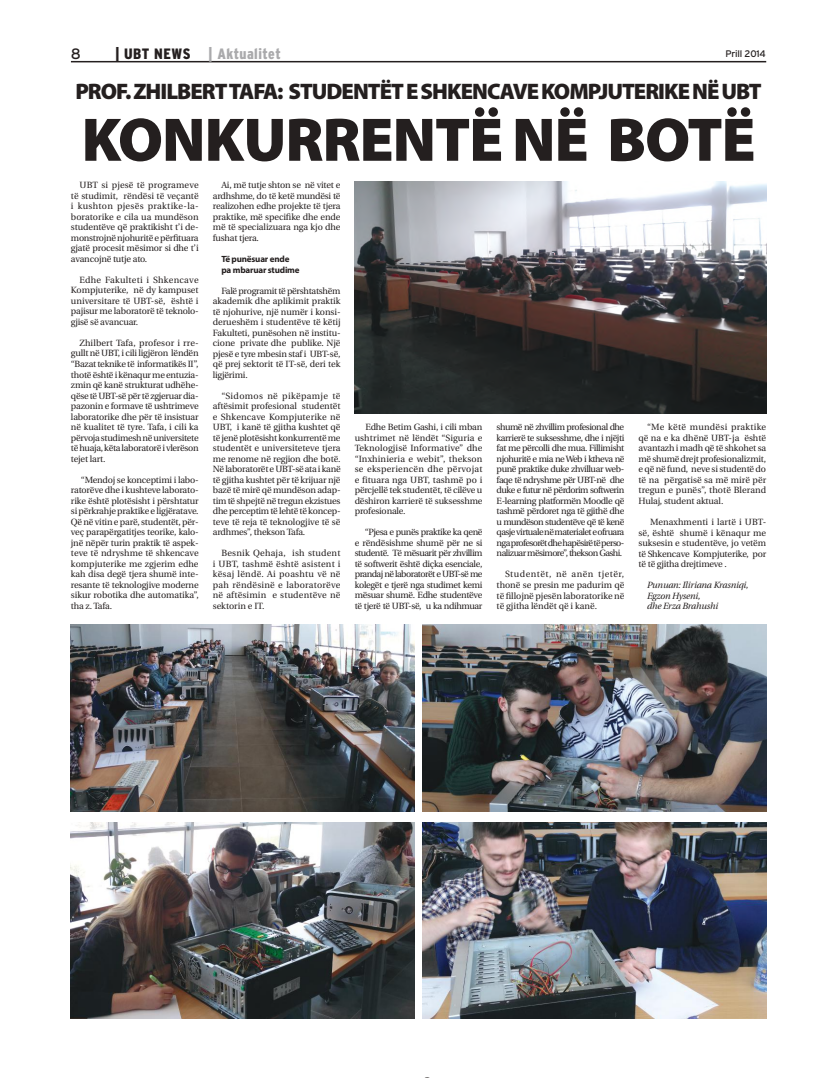
<style>
.page{position:relative;width:823px;height:1078px;background:#fff}
.page>*{position:absolute;margin:0;border:0;box-sizing:border-box;transform-origin:0 0}
.t1{font:900 62px "Myriad Pro";letter-spacing:-.02em;color:#241f1f}
.t2{font:900 22.5px "Myriad Pro";letter-spacing:-.045em;color:#241f1f}
.t3{font:900 condensed 15px "Interstate";letter-spacing:.03em;color:#aaaaac}
.t4{font:15px "Interstate";color:#241f1f}
.t5{font:9.5px "Interstate";letter-spacing:-.02em;color:#241f1f}
.t6{font:9px/10.5px "Utopia";letter-spacing:-.02em;color:#241f1f;text-align:justify}
.t7{font:italic 9px/10.5px "Utopia";letter-spacing:-.02em;color:#241f1f}
.t8{font:700 9px/10.5px "Myriad Pro";letter-spacing:-.02em;color:#241f1f}
.s1{color:#241f1f}
</style>
<div class="page">
<hr style="left:71px;top:61px;width:694px;height:1px;background:#241f1f">
<img style="left:354px;top:181px;width:411px;height:232px">
<img style="left:71px;top:624px;width:343px;height:187px">
<img style="left:71px;top:822px;width:343px;height:196px">
<img style="left:422px;top:624px;width:343px;height:187px">
<img style="left:422px;top:822px;width:343px;height:196px">
<h3 class="t4" style="left:71px;top:45px;width:12px">8</h3>
<h3 class="t3" style="left:115px;top:45px;width:167px"><span class="s1">| UBT News</span> | Aktualitet</h3>
<p class="t5" style="left:725px;top:48px;width:42px">Prill 2014</p>
<h2 class="t2" style="left:75px;top:79px;width:660px">PROF. ZHILBERT TAFA: STUDENTËT E SHKENCAVE KOMPJUTERIKE NË UBT</h2>
<h1 class="t1" style="left:81px;top:105px;width:675px">KONKURRENTË NË BOTË</h1>
<p class="t6" style="left:71px;top:180px;width:129px;text-indent:9px">UBT si pjesë të programeve të studimit, rëndësi të veçantë i kushton pjesës praktike-la&shy;boratorike e cila ua mundëson studentëve që praktikisht t’i de&shy;monstrojnë njohuritë e përfituara gjatë procesit mësimor si dhe t’i avancojnë tutje ato.</p>
<p class="t6" style="left:71px;top:275px;width:129px;text-indent:9px">Edhe Fakulteti i Shkencave Kompjuterike, në dy kampuset universitare të UBT-së, është i pajisur me laboratorë të teknolo&shy;gjisë së avancuar.</p>
<p class="t6" style="left:71px;top:338px;width:129px;text-indent:9px">Zhilbert Tafa, profesor i rre&shy;gullt në UBT, i cili ligjëron lëndën “Bazat teknike të informatikës II”, thotë është i kënaqur me entuzia&shy;zmin që kanë strukturat udhëhe&shy;qëse të UBT-së për të zgjeruar dia&shy;pazonin e formave të ushtrimeve laboratorike dhe për të insistuar në kualitet të tyre. Tafa, i cili ka përvoja studimesh në universitete të huaja, këta laboratorë i vlerëson tejet lart.</p>
<p class="t6" style="left:71px;top:474px;width:129px;text-indent:10px">“Mendoj se konceptimi i labo&shy;ratorëve dhe i kushteve laborato&shy;rike është plotësisht i përshtatur si përkrahje praktike e ligjëratave.<br>Që në vitin e parë, studentët, për&shy;veç parapërgatitjes teorike, kalo&shy;jnë nëpër turin praktik të aspek&shy;teve të ndryshme të shkencave kompjuterike me zgjerim edhe kah disa degë tjera shumë inte&shy;resante të teknologjive moderne sikur robotika dhe automatika”, tha z. Tafa.</p>
<p class="t6" style="left:213px;top:180px;width:129px;text-indent:9px">Ai, më tutje shton se në vitet e ardhshme, do të ketë mundësi të realizohen edhe projekte të tjera praktike, më specifike dhe ende më të specializuara nga kjo dhe fushat tjera.</p>
<p class="t8" style="left:221px;top:253px;width:80px">Të punësuar ende pa mbaruar studime</p>
<p class="t6" style="left:213px;top:285px;width:129px;text-indent:9px">Falë programit të përshtatshëm akademik dhe aplikimit praktik të njohurive, një numër i konsi&shy;derueshëm i studentëve të këtij Fakulteti, punësohen në institu&shy;cione private dhe publike. Një pjesë e tyre mbesin staf i UBT-së, që prej sektorit të IT-së, deri tek ligjërimi.</p>
<p class="t6" style="left:213px;top:390px;width:129px;text-indent:9px">“Sidomos në pikëpamje të aftësimit profesional studentët e Shkencave Kompjuterike në UBT, i kanë të gjitha kushtet që të jenë plotësisht konkurrentë me studentët e universiteteve tjera me renome në regjion dhe botë.<br>Në laboratorët e UBT-së ata i kanë të gjitha kushtet për të krijuar një bazë të mirë që mundëson adap&shy;tim të shpejtë në tregun ekzistues dhe perceptim të lehtë të koncep&shy;teve të reja të teknologjive të së ardhmes”, thekson Tafa.</p>
<p class="t6" style="left:213px;top:548px;width:129px;text-indent:9px">Besnik Qehaja, ish student i UBT, tashmë është asistent i kësaj lëndë. Ai poashtu vë në pah rëndësinë e laboratorëve në aftësimin e studentëve në sektorin e IT.</p>
<p class="t6" style="left:354px;top:422px;width:129px;text-indent:11px">Edhe Betim Gashi, i cili mban ushtrimet në lëndët “Siguria e Teknologjisë Informative” dhe “Inxhinieria e webit”, thekson se eksperiencën dhe përvojat e fituara nga UBT, tashmë po i përcjellë tek studentët, të cilëve u dëshiron karrierë të suksesshme profesionale.</p>
<p class="t6" style="left:354px;top:527px;width:129px;text-indent:10px">“Pjesa e punës praktike ka qenë e rëndësishme shumë për ne si studentë. Të mësuarit për zhvillim të softwerit është diçka esenciale, prandaj në laboratorët e UBT-së me kolegët e tjerë nga studimet kemi mësuar shumë. Edhe studentëve të tjerë të UBT-së, u ka ndihmuar</p>
<p class="t6" style="left:496px;top:422px;width:129px">shumë në zhvillim profesional dhe karrierë te suksesshme, dhe i njëjti fat me përcolli dhe mua. Fillimisht njohuritë e mia ne Web i ktheva në punë praktike duke zhvilluar web&shy;faqe të ndryshme për UBT-në dhe duke e futur në përdorim softwerin E-learning platformën Moodle që tashmë përdoret nga të gjithë dhe u mundëson studentëve që të kenë qasje virtuale në materialet e ofruara nga profesorët dhe hapësirë të perso&shy;nalizuar mësimore”, thekson Gashi.</p>
<p class="t6" style="left:496px;top:569px;width:129px;text-indent:9px">Studentët, në anën tjetër, thonë se presin me padurim që të fillojnë pjesën laboratorike në të gjitha lëndët që i kanë.</p>
<p class="t6" style="left:638px;top:422px;width:129px;text-indent:9px">“Me këtë mundësi praktike që na e ka dhënë UBT-ja është avantazh i madh që të shkohet sa më shumë drejt profesionalizmit, e që në fund, neve si studentë do të na përgatisë sa më mirë për tregun e punës”, thotë Blerand Hulaj, student aktual.</p>
<p class="t6" style="left:638px;top:516px;width:129px;text-indent:12px">Menaxhmenti i lartë i UBT&shy;së, është shumë i kënaqur me suksesin e studentëve, jo vetëm të Shkencave Kompjuterike, por të të gjitha drejtimeve .</p>
<p class="t7" style="left:646px;top:579px;width:103px">Punuan: Iliriana Krasniqi,<br>Egzon Hyseni,<br>dhe Erza Brahushi</p>
</div>
